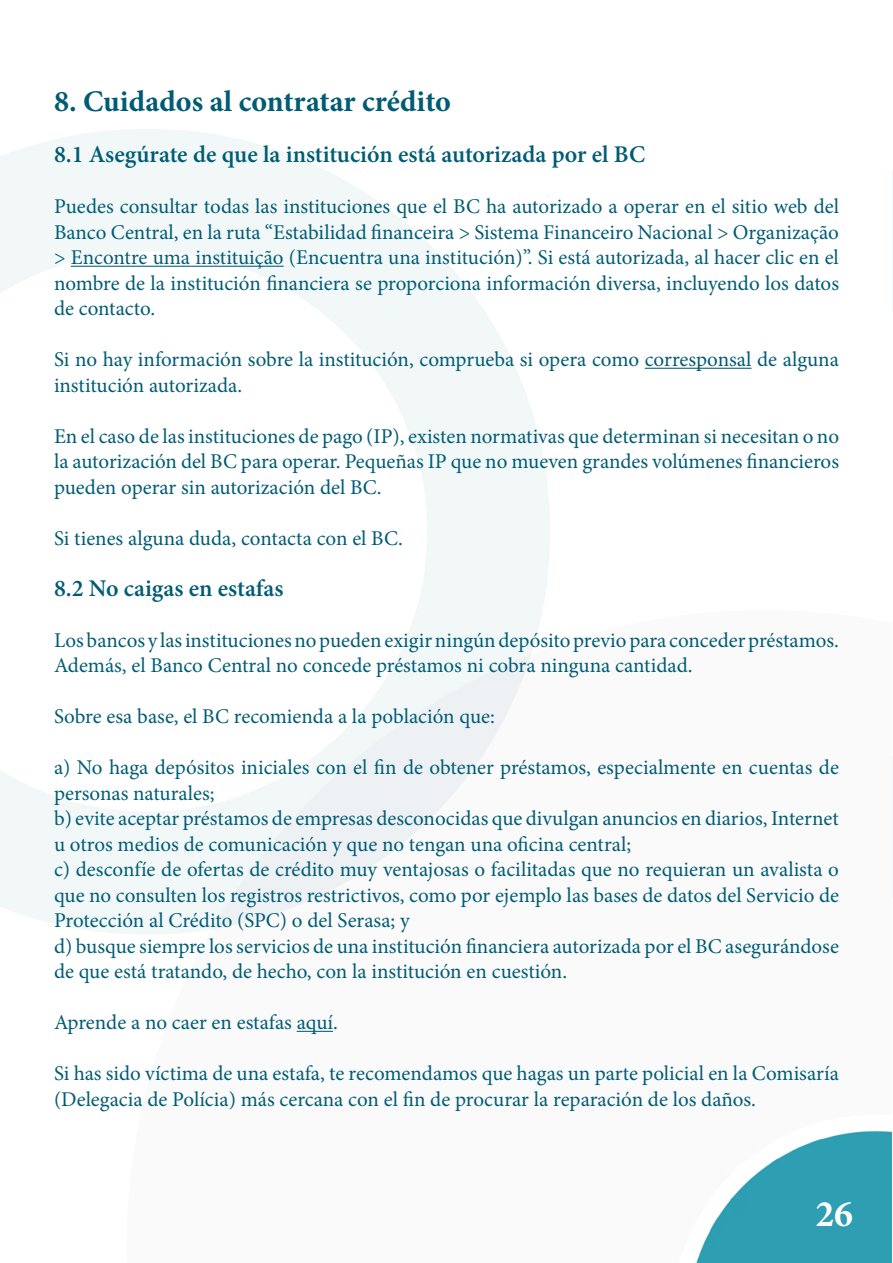
<style>
.page{position:relative;width:893px;height:1263px;background:#fff}
.page>*{position:absolute;margin:0;border:0;box-sizing:border-box;transform-origin:0 0}
.t1{font:700 37.5px "Minion Pro";color:#fff}
.t2{font:700 30px "Minion Pro";color:#005c75}
.t3{font:600 24px "Minion Pro";color:#005c75}
.t4{font:21px/25.5px "Minion Pro";color:#005c75}
</style>
<div class="page">
<img style="left:0;top:129px;width:893px;height:1134px">
<hr style="left:71px;top:266px;width:213px;height:1px;background:#005c75">
<hr style="left:645px;top:368px;width:107px;height:1px;background:#005c75">
<hr style="left:297px;top:1031px;width:36px;height:1px;background:#005c75">
<h2 class="t2" style="left:54px;top:80px;width:398px">8. Cuidados al contratar crédito</h2>
<p class="t3" style="left:54px;top:138px;width:593px">8.1 Asegúrate de que la institución está autorizada por el BC</p>
<p class="t4" style="left:54px;top:194px;width:786px;text-align:justify">Puedes consultar todas las instituciones que el BC ha autorizado a operar en el sitio web del Banco Central, en la ruta “Estabilidad financeira &gt; Sistema Financeiro Nacional &gt; Organização &gt; Encontre uma instituição (Encuentra una institución)”. Si está autorizada, al hacer clic en el nombre de la institución financiera se proporciona información diversa, incluyendo los datos de contacto.</p>
<p class="t4" style="left:54px;top:347px;width:786px">Si no hay información sobre la institución, comprueba si opera como corresponsal de alguna institución autorizada.</p>
<p class="t4" style="left:54px;top:423px;width:787px;text-align:justify">En el caso de las instituciones de pago (IP), existen normativas que determinan si necesitan o no la autorización del BC para operar. Pequeñas IP que no mueven grandes volúmenes financieros pueden operar sin autorización del BC.</p>
<p class="t4" style="left:54px;top:525px;width:350px">Si tienes alguna duda, contacta con el BC.</p>
<p class="t3" style="left:54px;top:571px;width:231px">8.2 No caigas en estafas</p>
<p class="t4" style="left:54px;top:627px;width:786px">Los bancos y las instituciones no pueden exigir ningún depósito previo para conceder préstamos.<br>Además, el Banco Central no concede préstamos ni cobra ninguna cantidad.</p>
<p class="t4" style="left:54px;top:704px;width:442px">Sobre esa base, el BC recomienda a la población que:</p>
<p class="t4" style="left:54px;top:755px;width:786px">a) No haga depósitos iniciales con el fin de obtener préstamos, especialmente en cuentas de personas naturales;<br>b) evite aceptar préstamos de empresas desconocidas que divulgan anuncios en diarios, Internet u otros medios de comunicación y que no tengan una oficina central;<br>c) desconfíe de ofertas de crédito muy ventajosas o facilitadas que no requieran un avalista o que no consulten los registros restrictivos, como por ejemplo las bases de datos del Servicio de Protección al Crédito (SPC) o del Serasa; y<br>d) busque siempre los servicios de una institución financiera autorizada por el BC asegurándose de que está tratando, de hecho, con la institución en cuestión.</p>
<p class="t4" style="left:54px;top:1010px;width:285px">Aprende a no caer en estafas aquí.</p>
<p class="t4" style="left:54px;top:1061px;width:786px">Si has sido víctima de una estafa, te recomendamos que hagas un parte policial en la Comisaría (Delegacia de Polícia) más cercana con el fin de procurar la reparación de los daños.</p>
<h1 class="t1" style="left:815px;top:1188px;width:39px">26</h1>
</div>
